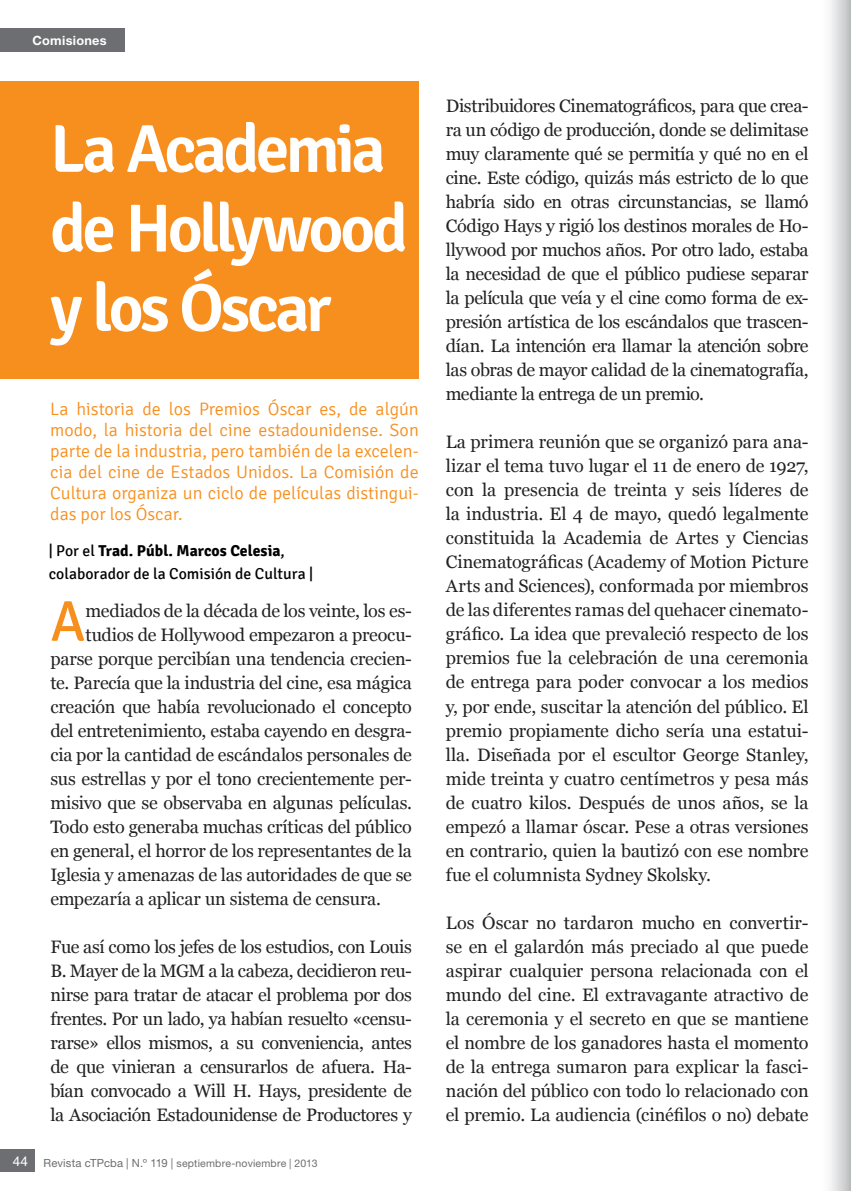
<style>
.page{position:relative;width:851px;height:1191px;background:#fff}
.page>*{position:absolute;margin:0;border:0;box-sizing:border-box;transform-origin:0 0}
.t1{font:600 67.5px/79.5px "Signika";letter-spacing:-.055em;color:#fff}
.t2{font:57.15px "Signika";color:#f78f1e}
.t3{font:18px/24px "Georgia";letter-spacing:-.015em;color:#222;text-align:justify}
.t4{font:300 18px/21px "Signika";color:#f78f1e;text-align:justify}
.t5{font:15.75px/23.5px "Signika";color:#000}
.t6{font:700 12.75px "Helvetica Neue LT Std";letter-spacing:.02em;color:#fff}
.t7{font:10.5px "Helvetica Neue LT Std";letter-spacing:.015em;color:#6d6e71}
.s1{font-weight:700}
.s2{font-family:"Helvetica LT Std";font-size:13.5px;color:#fff}
.s3{font-size:11.25px}
</style>
<div class="page">
<div style="left:0;top:29px;width:125px;height:23px;background:#6d6e71"></div>
<div style="left:0;top:1149px;width:34px;height:22px;background:#6d6e71"></div>
<div style="left:0;top:81px;width:418px;height:297px;background:#f78f1e"></div>
<p class="t6" style="left:33px;top:33px;width:75px">Comisiones</p>
<h1 class="t1" style="left:50px;top:110px;width:359px">La Academia de Hollywood y los Óscar</h1>
<p class="t4" style="left:50px;top:399px;width:370px">La historia de los Premios Óscar es, de algún modo, la historia del cine estadounidense. Son parte de la industria, pero también de la excelen&shy;cia del cine de Estados Unidos. La Comisión de Cultura organiza un ciclo de películas distingui&shy;das por los Óscar.</p>
<p class="t5" style="left:49px;top:539px;width:266px">| Por el <span class="s1">Trad. Públ. Marcos Celesia</span>, colaborador de la Comisión de Cultura |</p>
<h2 class="t2" style="left:50px;top:589px;width:36px">A</h2>
<p class="t3" style="left:85px;top:599px;width:328px">mediados de la década de los veinte, los es-</p>
<p class="t3" style="left:85px;top:623px;width:328px">tudios de Hollywood empezaron a preocu-</p>
<p class="t3" style="left:50px;top:646px;width:363px">parse porque percibían una tendencia crecien-</p>
<p class="t3" style="left:50px;top:670px;width:363px">te. Parecía que la industria del cine, esa mágica</p>
<p class="t3" style="left:50px;top:694px;width:363px">creación que había revolucionado el concepto</p>
<p class="t3" style="left:50px;top:718px;width:363px">del entretenimiento, estaba cayendo en desgra-</p>
<p class="t3" style="left:50px;top:742px;width:363px">cia por la cantidad de escándalos personales de</p>
<p class="t3" style="left:50px;top:766px;width:363px">sus estrellas y por el tono crecientemente per-</p>
<p class="t3" style="left:50px;top:790px;width:363px">misivo que se observaba en algunas películas.</p>
<p class="t3" style="left:50px;top:814px;width:363px">Todo esto generaba muchas críticas del público</p>
<p class="t3" style="left:50px;top:838px;width:363px">en general, el horror de los representantes de la</p>
<p class="t3" style="left:50px;top:862px;width:363px">Iglesia y amenazas de las autoridades de que se</p>
<p class="t3" style="left:50px;top:886px;width:332px">empezaría a aplicar un sistema de censura.</p>
<p class="t3" style="left:50px;top:934px;width:363px">Fue así como los jefes de los estudios, con Louis B. Mayer de la MGM a la cabeza, decidieron reu&shy;nirse para tratar de atacar el problema por dos frentes. Por un lado, ya habían resuelto «censu&shy;rarse» ellos mismos, a su conveniencia, antes de que vinieran a censurarlos de afuera. Ha&shy;bían convocado a Will H. Hays, presidente de la Asociación Estadounidense de Productores y</p>
<p class="t7" style="left:13px;top:1156px;width:306px"><span class="s2">44</span> <span class="s3">Revista cTPcba | N.º 119 |</span> septiembre-noviembre | 2013</p>
<p class="t3" style="left:446px;top:95px;width:364px">Distribuidores Cinematográficos, para que crea&shy;ra un código de producción, donde se delimitase muy claramente qué se permitía y qué no en el cine. Este código, quizás más estricto de lo que habría sido en otras circunstancias, se llamó Código Hays y rigió los destinos morales de Ho&shy;llywood por muchos años. Por otro lado, estaba la necesidad de que el público pudiese separar la película que veía y el cine como forma de ex&shy;presión artística de los escándalos que trascen&shy;dían. La intención era llamar la atención sobre las obras de mayor calidad de la cinematografía, mediante la entrega de un premio.</p>
<p class="t3" style="left:446px;top:430px;width:364px">La primera reunión que se organizó para ana&shy;lizar el tema tuvo lugar el 11 de enero de 1927, con la presencia de treinta y seis líderes de la industria. El 4 de mayo, quedó legalmente constituida la Academia de Artes y Ciencias Cinematográficas (Academy of Motion Picture Arts and Sciences), conformada por miembros de las diferentes ramas del quehacer cinemato&shy;gráfico. La idea que prevaleció respecto de los premios fue la celebración de una ceremonia de entrega para poder convocar a los medios y, por ende, suscitar la atención del público. El premio propiamente dicho sería una estatui&shy;lla. Diseñada por el escultor George Stanley, mide treinta y cuatro centímetros y pesa más de cuatro kilos. Después de unos años, se la empezó a llamar óscar. Pese a otras versiones en contrario, quien la bautizó con ese nombre fue el columnista Sydney Skolsky.</p>
<p class="t3" style="left:446px;top:910px;width:364px">Los Óscar no tardaron mucho en convertir&shy;se en el galardón más preciado al que puede aspirar cualquier persona relacionada con el mundo del cine. El extravagante atractivo de la ceremonia y el secreto en que se mantiene el nombre de los ganadores hasta el momento de la entrega sumaron para explicar la fasci&shy;nación del público con todo lo relacionado con el premio. La audiencia (cinéfilos o no) debate</p>
</div>
